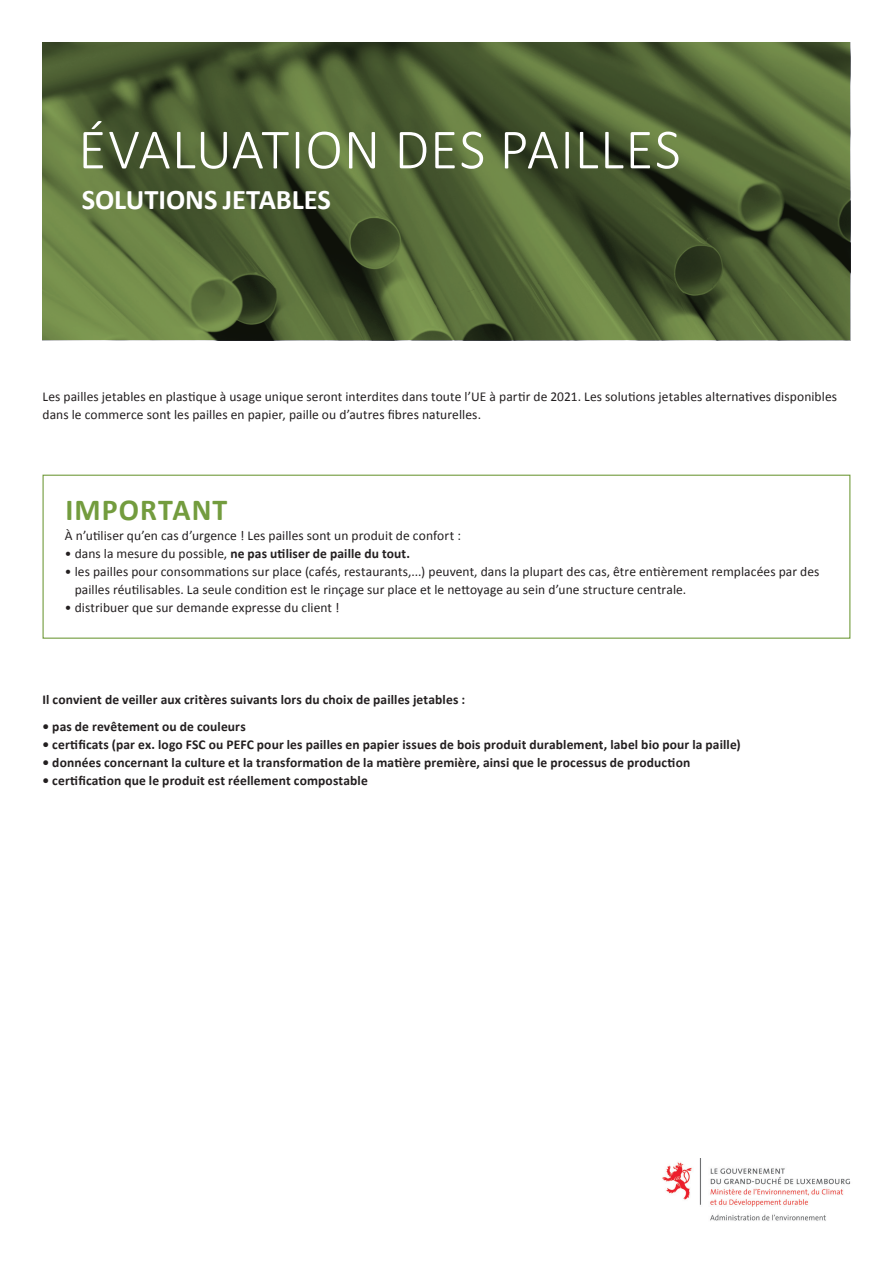
<style>
.page{position:relative;width:893px;height:1263px;background:#fff}
.page>*{position:absolute;margin:0;border:0;box-sizing:border-box;transform-origin:0 0}
.t1{font:300 57.45px "Calibri";letter-spacing:.015em;color:#fff}
.Texte{font:700 30.6px "Calibri";letter-spacing:.035em;color:#739c3e}
.t2{font:700 28.5px "Calibri";letter-spacing:-.005em;color:#fff}
.Texte-2{font:13.5px/18px "Calibri";letter-spacing:.005em;color:#231f20}
.Texte-3{font:700 13.5px "Calibri";letter-spacing:.01em;color:#231f20}
.s1{font-weight:400}
</style>
<div class="page">
<svg style="left:43px;top:43px;width:807px;height:297px;background:#4f6234"></svg>
<div style="left:43px;top:475px;width:807px;height:164px;border:1px solid #739c3e"></div>
<img style="left:662px;top:1158px;width:189px;height:63px">
<p class="t1" style="left:78px;top:114px;width:604px">ÉVALUATION DES PAILLES</p>
<p class="t2" style="left:82px;top:181px;width:251px">SOLUTIONS JETABLES</p>
<p class="Texte-2" style="left:43px;top:388px;width:796px">Les pailles jetables en plastique à usage unique seront interdites dans toute l’UE à partir de 2021. Les solutions jetables alternatives disponibles dans le commerce sont les pailles en papier, paille ou d’autres fibres naturelles.</p>
<p class="Texte" style="left:65px;top:490px;width:163px">IMPORTANT</p>
<p class="Texte-2" style="left:65px;top:527px;width:398px">À n’utiliser qu’en cas d’urgence ! Les pailles sont un produit de confort :</p>
<p class="Texte-3" style="left:65px;top:545px;width:347px"><span class="s1">• dans la mesure du possible,</span> ne pas utiliser de paille du tout.</p>
<p class="Texte-2" style="left:75px;top:563px;width:746px;text-indent:-10px">• les pailles pour consommations sur place (cafés, restaurants,...) peuvent, dans la plupart des cas, être entièrement remplacées par des pailles réutilisables. La seule condition est le rinçage sur place et le nettoyage au sein d’une structure centrale.</p>
<p class="Texte-2" style="left:65px;top:599px;width:276px">• distribuer que sur demande expresse du client !</p>
<p class="Texte-3" style="left:43px;top:691px;width:424px">Il convient de veiller aux critères suivants lors du choix de pailles jetables :</p>
<p class="Texte-3" style="left:43px;top:717px;width:205px">• pas de revêtement ou de couleurs</p>
<p class="Texte-3" style="left:43px;top:735px;width:700px">• certificats (par ex. logo FSC ou PEFC pour les pailles en papier issues de bois produit durablement, label bio pour la paille)</p>
<p class="Texte-3" style="left:43px;top:753px;width:649px">• données concernant la culture et la transformation de la matière première, ainsi que le processus de production</p>
<p class="Texte-3" style="left:43px;top:771px;width:327px">• certification que le produit est réellement compostable</p>
</div>
